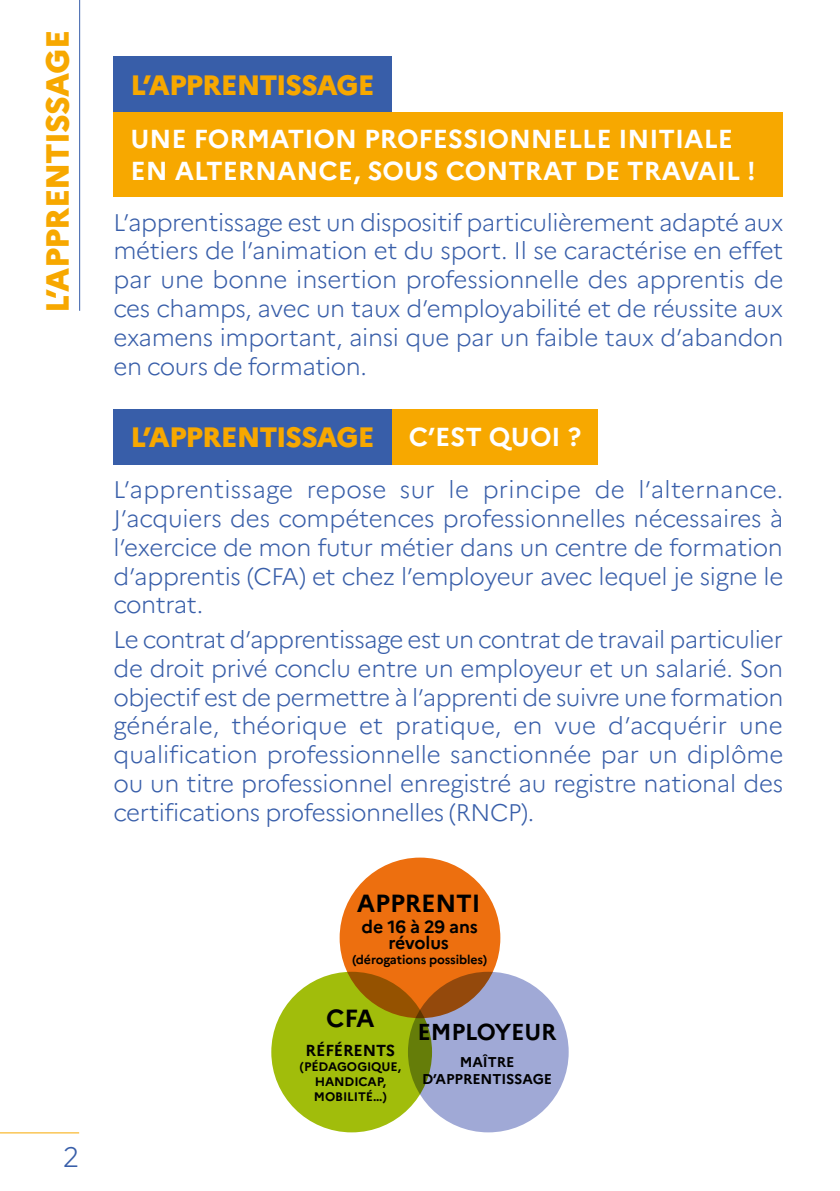
<style>
.page{position:relative;width:840px;height:1191px;background:#fff}
.page>*{position:absolute;margin:0;border:0;box-sizing:border-box;transform-origin:0 0}
.t1{font:800 32px "Marianne";letter-spacing:-.025em;color:#f7a800}
.t2{font:800 28px "Marianne";letter-spacing:-.035em;color:#f7a800}
.t3{font:300 28px "Marianne";color:#385ea9}
.t4{font:700 26px/31.2px "Marianne";color:#fff}
.t5{font:700 24.8px "Marianne";letter-spacing:-.01em;color:#000}
.t6{font:300 24px/28.8px "Marianne";letter-spacing:-.02em;color:#385ea9;text-align:justify}
.t7{font:700 23px "Marianne";letter-spacing:-.01em;color:#000}
.t8{font:700 17.6px/16.2px "Marianne";letter-spacing:-.01em;color:#000;text-align:center}
.t9{font:700 16px "Marianne";letter-spacing:-.01em;color:#000}
.t10{font:700 14.2px/17px "Marianne";letter-spacing:-.01em;color:#000;text-align:center}
.t11{font:700 12.4px/14.8px "Marianne";letter-spacing:-.01em;color:#000;text-align:center}
</style>
<div class="page">
<hr style="left:0;top:1132px;width:79px;height:1px;background:#f7a800">
<hr style="left:79px;top:0;width:1px;height:311px;background:#385ea9">
<div style="left:339px;top:857px;width:161px;height:161px;background:#ed6f0f;border-radius:50%"></div>
<div style="left:271px;top:971px;width:161px;height:161px;background:#a1bd0b;border-radius:50%"></div>
<svg style="left:407px;top:971px;width:161px;height:161px;background:#9b9eb6"></svg>
<div style="left:113px;top:112px;width:669px;height:85px;background:#f7a800"></div>
<div style="left:391px;top:409px;width:207px;height:55px;background:#f7a800"></div>
<div style="left:113px;top:57px;width:278px;height:55px;background:#385ea9"></div>
<div style="left:113px;top:409px;width:278px;height:55px;background:#385ea9"></div>
<h1 class="t1" style="left:38px;top:313px;width:284px;rotate:-90deg">L’APPRENTISSAGE</h1>
<p class="t3" style="left:62px;top:1140px;width:18px">2</p>
<p class="t2" style="left:130px;top:68px;width:245px">L’APPRENTISSAGE</p>
<p class="t4" style="left:130px;top:124px;width:626px">UNE FORMATION PROFESSIONNELLE INITIALE<br>EN ALTERNANCE, SOUS CONTRAT DE TRAVAIL !</p>
<p class="t6" style="left:113px;top:208px;width:671px">L’apprentissage est un dispositif particulièrement adapté aux métiers de l’animation et du sport. Il se caractérise en effet par une bonne insertion professionnelle des apprentis de ces champs, avec un taux d’employabilité et de réussite aux examens important, ainsi que par un faible taux d’abandon en cours de formation.</p>
<p class="t4" style="left:408px;top:421px;width:174px">C’EST QUOI ?</p>
<p class="t2" style="left:130px;top:420px;width:245px">L’APPRENTISSAGE</p>
<p class="t6" style="left:113px;top:475px;width:671px">L’apprentissage repose sur le principe de l’alternance.<br>J’acquiers des compétences professionnelles nécessaires à l’exercice de mon futur métier dans un centre de formation d’apprentis (CFA) et chez l’employeur avec lequel je signe le contrat.</p>
<p class="t6" style="left:113px;top:625px;width:671px">Le contrat d’apprentissage est un contrat de travail particulier de droit privé conclu entre un employeur et un salarié. Son objectif est de permettre à l’apprenti de suivre une formation générale, théorique et pratique, en vue d’acquérir une qualification professionnelle sanctionnée par un diplôme ou un titre professionnel enregistré au registre national des certifications professionnelles (RNCP).</p>
<p class="t5" style="left:357px;top:888px;width:125px">APPRENTI</p>
<p class="t8" style="left:361px;top:918px;width:118px">de 16 à 29 ans révolus</p>
<p class="t11" style="left:352px;top:952px;width:136px">(dérogations possibles)</p>
<p class="t5" style="left:326px;top:1003px;width:50px">CFA</p>
<p class="t9" style="left:305px;top:1040px;width:91px">RÉFÉRENTS</p>
<p class="t11" style="left:299px;top:1059px;width:103px">(PÉDAGOGIQUE,<br>HANDICAP,<br>MOBILITÉ…)</p>
<p class="t7" style="left:417px;top:1017px;width:140px">EMPLOYEUR</p>
<p class="t10" style="left:422px;top:1053px;width:131px">MAÎTRE<br>D’APPRENTISSAGE</p>
</div>
